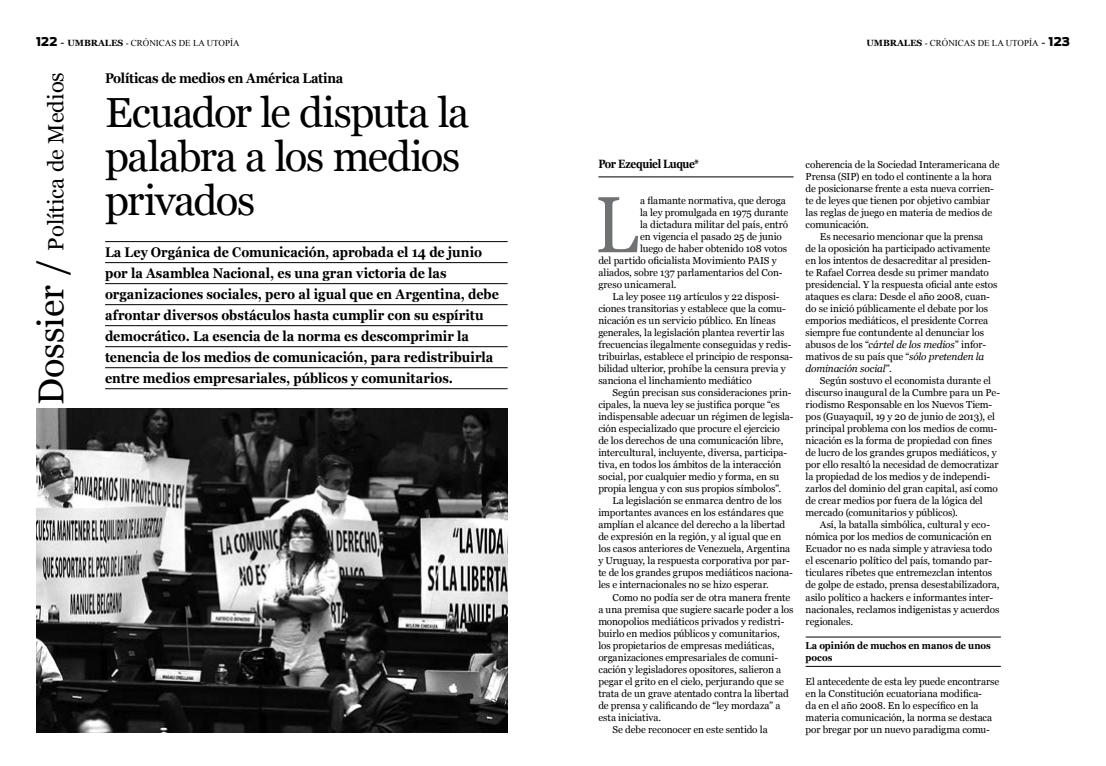
<style>
.page{position:relative;width:1106px;height:766px;background:#fff}
.page>*{position:absolute;margin:0;border:0;box-sizing:border-box;transform-origin:0 0}
.t1{font:79.3px "Georgia";color:#707172;scale:.9 1}
.t2{font:42px/44px "Georgia";letter-spacing:-.035em;color:#000}
.t3{font:22px "Georgia";color:#000}
.t4{font:700 14px/21px "Georgia";color:#000;scale:.9 1}
.t5{font:700 14px "Georgia";letter-spacing:-.02em;color:#000;scale:.9 1}
.t6{font:700 12px "Georgia";letter-spacing:-.035em;color:#000;scale:.85 1}
.t7{font:10px/12px "Georgia";letter-spacing:-.005em;color:#000}
.t8{font:700 10px/12px "Georgia";color:#000;scale:.9 1}
.t9{font:italic 10px "Georgia";letter-spacing:-.01em;color:#000}
.t10{font:9px "Times New Roman";color:#000}
.s1{font-family:"Antenna";font-weight:900;font-size:12px}
.s2{font-size:12px}
.s3{font-family:"Georgia";font-weight:700}
.s4{font-size:36px}
.s5{font-style:italic}
.s6{font-style:normal}
</style>
<div class="page">
<hr style="left:598px;top:177px;width:195px;height:1px;background:#000">
<hr style="left:805px;top:636px;width:195px;height:1px;background:#000">
<hr style="left:805px;top:666px;width:195px;height:1px;background:#000">
<hr style="left:105px;top:241px;width:402px;height:1px;background:#000">
<hr style="left:105px;top:262px;width:402px;height:1px;background:#000">
<hr style="left:105px;top:283px;width:402px;height:1px;background:#000">
<hr style="left:105px;top:304px;width:402px;height:1px;background:#000">
<hr style="left:105px;top:325px;width:402px;height:1px;background:#000">
<hr style="left:105px;top:346px;width:402px;height:1px;background:#000">
<hr style="left:105px;top:367px;width:402px;height:1px;background:#000">
<hr style="left:105px;top:388px;width:402px;height:1px;background:#000">
<img style="left:36px;top:408px;width:471px;height:324px">
<p class="t10" style="left:36px;top:36px;width:205px"><span class="s1">122</span> <span class="s2">-</span> <span class="s3">UMBRALES</span> - CRÓNICAS DE LA UTOPÍA</p>
<p class="t10" style="left:866px;top:36px;width:205px"><span class="s3">UMBRALES</span> - CRÓNICAS DE LA UTOPÍA <span class="s2">-</span> <span class="s1">123</span></p>
<h3 class="t3" style="left:43px;top:405px;width:334px;rotate:-90deg"><span class="s4">Dossier /</span> Política de Medios</h3>
<h3 class="t5" style="left:105px;top:69px;width:266px">Políticas de medios en América Latina</h3>
<h2 class="t2" style="left:105px;top:91px;width:366px">Ecuador le disputa la palabra a los medios privados</h2>
<p class="t4" style="left:105px;top:241px;width:439px">La Ley Orgánica de Comunicación, aprobada el 14 de junio por la Asamblea Nacional, es una gran victoria de las organizaciones sociales, pero al igual que en Argentina, debe afrontar diversos obstáculos hasta cumplir con su espíritu democrático. La esencia de la norma es descomprimir la tenencia de los medios de comunicación, para redistribuirla entre medios empresariales, públicos y comunitarios.</p>
<p class="t6" style="left:598px;top:156px;width:120px">Por Ezequiel Luque*</p>
<h1 class="t1" style="left:595px;top:177px;width:49px">L</h1>
<p class="t7" style="left:640px;top:195px;width:147px">a flamante normativa, que deroga</p>
<p class="t7" style="left:640px;top:207px;width:150px">la ley promulgada en 1975 durante</p>
<p class="t7" style="left:640px;top:219px;width:150px">la dictadura militar del país, entró</p>
<p class="t7" style="left:640px;top:231px;width:143px">en vigencia el pasado 25 de junio</p>
<p class="t7" style="left:640px;top:243px;width:148px">luego de haber obtenido 108 votos</p>
<p class="t7" style="left:598px;top:255px;width:180px">del partido oficialista Movimiento PAIS y</p>
<p class="t7" style="left:598px;top:267px;width:186px">aliados, sobre 137 parlamentarios del Con-</p>
<p class="t7" style="left:598px;top:279px;width:80px">greso unicameral.</p>
<p class="t7" style="left:612px;top:291px;width:169px">La ley posee 119 artículos y 22 disposi-</p>
<p class="t7" style="left:598px;top:303px;width:189px">ciones transitorias y establece que la comu-</p>
<p class="t7" style="left:598px;top:315px;width:179px">nicación es un servicio público. En líneas</p>
<p class="t7" style="left:598px;top:327px;width:188px">generales, la legislación plantea revertir las</p>
<p class="t7" style="left:598px;top:339px;width:195px">frecuencias ilegalmente conseguidas y redis-</p>
<p class="t7" style="left:598px;top:351px;width:196px">tribuirlas, establece el principio de responsa-</p>
<p class="t7" style="left:598px;top:363px;width:189px">bilidad ulterior, prohíbe la censura previa y</p>
<p class="t7" style="left:598px;top:375px;width:155px">sanciona el linchamiento mediático</p>
<p class="t7" style="left:612px;top:387px;width:181px">Según precisan sus consideraciones prin-</p>
<p class="t7" style="left:598px;top:399px;width:183px">cipales, la nueva ley se justifica porque “es</p>
<p class="t7" style="left:598px;top:411px;width:197px">indispensable adecuar un régimen de legisla-</p>
<p class="t7" style="left:598px;top:423px;width:183px">ción especializado que procure el ejercicio</p>
<p class="t7" style="left:598px;top:435px;width:187px">de los derechos de una comunicación libre,</p>
<p class="t7" style="left:598px;top:447px;width:190px">intercultural, incluyente, diversa, participa-</p>
<p class="t7" style="left:598px;top:459px;width:184px">tiva, en todos los ámbitos de la interacción</p>
<p class="t7" style="left:598px;top:471px;width:182px">social, por cualquier medio y forma, en su</p>
<p class="t7" style="left:598px;top:483px;width:184px">propia lengua y con sus propios símbolos”.</p>
<p class="t7" style="left:612px;top:495px;width:171px">La legislación se enmarca dentro de los</p>
<p class="t7" style="left:598px;top:507px;width:187px">importantes avances en los estándares que</p>
<p class="t7" style="left:598px;top:519px;width:188px">amplían el alcance del derecho a la libertad</p>
<p class="t7" style="left:598px;top:531px;width:184px">de expresión en la región, y al igual que en</p>
<p class="t7" style="left:598px;top:543px;width:193px">los casos anteriores de Venezuela, Argentina</p>
<p class="t7" style="left:598px;top:555px;width:193px">y Uruguay, la respuesta corporativa por par-</p>
<p class="t7" style="left:598px;top:567px;width:196px">te de los grandes grupos mediáticos naciona-</p>
<p class="t7" style="left:598px;top:579px;width:172px">les e internacionales no se hizo esperar.</p>
<p class="t7" style="left:612px;top:591px;width:179px">Como no podía ser de otra manera frente</p>
<p class="t7" style="left:598px;top:603px;width:197px">a una premisa que sugiere sacarle poder a los</p>
<p class="t7" style="left:598px;top:615px;width:188px">monopolios mediáticos privados y redistri-</p>
<p class="t7" style="left:598px;top:627px;width:183px">buirlo en medios públicos y comunitarios,</p>
<p class="t7" style="left:598px;top:639px;width:177px">los propietarios de empresas mediáticas,</p>
<p class="t7" style="left:598px;top:651px;width:181px">organizaciones empresariales de comuni-</p>
<p class="t7" style="left:598px;top:663px;width:184px">cación y legisladores opositores, salieron a</p>
<p class="t7" style="left:598px;top:675px;width:187px">pegar el grito en el cielo, perjurando que se</p>
<p class="t7" style="left:598px;top:687px;width:192px">trata de un grave atentado contra la libertad</p>
<p class="t7" style="left:598px;top:699px;width:184px">de prensa y calificando de “ley mordaza” a</p>
<p class="t7" style="left:598px;top:711px;width:64px">esta iniciativa.</p>
<p class="t7" style="left:612px;top:723px;width:157px">Se debe reconocer en este sentido la</p>
<p class="t7" style="left:805px;top:159px;width:195px">coherencia de la Sociedad Interamericana de</p>
<p class="t7" style="left:805px;top:171px;width:188px">Prensa (SIP) en todo el continente a la hora</p>
<p class="t7" style="left:805px;top:183px;width:190px">de posicionarse frente a esta nueva corrien-</p>
<p class="t7" style="left:805px;top:195px;width:186px">te de leyes que tienen por objetivo cambiar</p>
<p class="t7" style="left:805px;top:207px;width:188px">las reglas de juego en materia de medios de</p>
<p class="t7" style="left:805px;top:219px;width:65px">comunicación.</p>
<p class="t7" style="left:819px;top:231px;width:165px">Es necesario mencionar que la prensa</p>
<p class="t7" style="left:805px;top:243px;width:186px">de la oposición ha participado activamente</p>
<p class="t7" style="left:805px;top:255px;width:187px">en los intentos de desacreditar al presiden-</p>
<p class="t7" style="left:805px;top:267px;width:185px">te Rafael Correa desde su primer mandato</p>
<p class="t7" style="left:805px;top:279px;width:193px">presidencial. Y la respuesta oficial ante estos</p>
<p class="t7" style="left:805px;top:291px;width:186px">ataques es clara: Desde el año 2008, cuan-</p>
<p class="t7" style="left:805px;top:303px;width:184px">do se inició públicamente el debate por los</p>
<p class="t7" style="left:805px;top:315px;width:184px">emporios mediáticos, el presidente Correa</p>
<p class="t7" style="left:805px;top:327px;width:180px">siempre fue contundente al denunciar los</p>
<p class="t7" style="left:805px;top:339px;width:182px">abusos de los “<span class="s5">cártel de los medios</span>” infor-</p>
<p class="t7" style="left:805px;top:351px;width:180px">mativos de su país que “<span class="s5">sólo pretenden la</span></p>
<p class="t9" style="left:805px;top:362px;width:88px">dominación social<span class="s6">”.</span></p>
<p class="t7" style="left:819px;top:375px;width:173px">Según sostuvo el economista durante el</p>
<p class="t7" style="left:805px;top:387px;width:196px">discurso inaugural de la Cumbre para un Pe-</p>
<p class="t7" style="left:805px;top:399px;width:188px">riodismo Responsable en los Nuevos Tiem-</p>
<p class="t7" style="left:805px;top:411px;width:191px">pos (Guayaquil, 19 y 20 de junio de 2013), el</p>
<p class="t7" style="left:805px;top:423px;width:193px">principal problema con los medios de comu-</p>
<p class="t7" style="left:805px;top:435px;width:188px">nicación es la forma de propiedad con fines</p>
<p class="t7" style="left:805px;top:447px;width:192px">de lucro de los grandes grupos mediáticos, y</p>
<p class="t7" style="left:805px;top:459px;width:194px">por ello resaltó la necesidad de democratizar</p>
<p class="t7" style="left:805px;top:471px;width:186px">la propiedad de los medios y de independi-</p>
<p class="t7" style="left:805px;top:483px;width:194px">zarlos del dominio del gran capital, así como</p>
<p class="t7" style="left:805px;top:495px;width:179px">de crear medios por fuera de la lógica del</p>
<p class="t7" style="left:805px;top:507px;width:154px">mercado (comunitarios y públicos).</p>
<p class="t7" style="left:819px;top:519px;width:172px">Así, la batalla simbólica, cultural y eco-</p>
<p class="t7" style="left:805px;top:531px;width:188px">nómica por los medios de comunicación en</p>
<p class="t7" style="left:805px;top:543px;width:188px">Ecuador no es nada simple y atraviesa todo</p>
<p class="t7" style="left:805px;top:555px;width:188px">el escenario político del país, tomando par-</p>
<p class="t7" style="left:805px;top:567px;width:188px">ticulares ribetes que entremezclan intentos</p>
<p class="t7" style="left:805px;top:579px;width:195px">de golpe de estado, prensa desestabilizadora,</p>
<p class="t7" style="left:805px;top:591px;width:189px">asilo político a hackers e informantes inter-</p>
<p class="t7" style="left:805px;top:603px;width:195px">nacionales, reclamos indigenistas y acuerdos</p>
<p class="t7" style="left:805px;top:615px;width:49px">regionales.</p>
<p class="t8" style="left:805px;top:639px;width:207px">La opinión de muchos en manos de unos pocos</p>
<p class="t7" style="left:805px;top:675px;width:195px">El antecedente de esta ley puede encontrarse en la Constitución ecuatoriana modifica-<br>da en el año 2008. En lo específico en la materia comunicación, la norma se destaca por bregar por un nuevo paradigma comu-</p>
</div>
